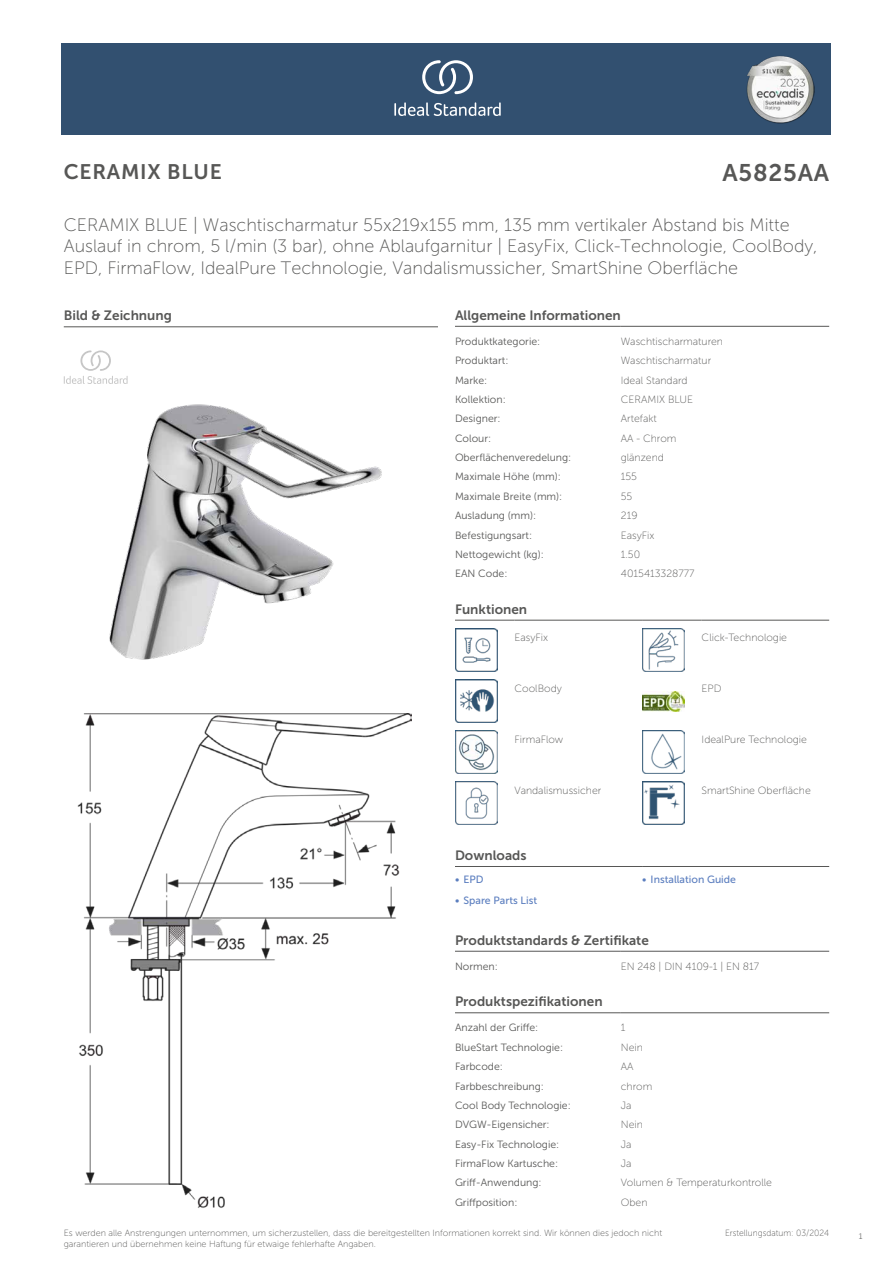
<style>
.page{position:relative;width:893px;height:1263px;background:#fff}
.page>*{position:absolute;margin:0;border:0;box-sizing:border-box;transform-origin:0 0}
.t1{font:24px "Museo Sans 700";letter-spacing:.035em;color:#575756}
.t2{font:21px "Museo Sans 700";letter-spacing:.035em;color:#575756}
.t3{font:18px/21.6px "Museo Sans 100";color:#575756}
.t4{font:13.5px "Museo Sans 700";color:#575756}
.t5{font:10.5px "Museo Sans 300";color:#575756}
.t6{font:10.5px "Museo Sans 100";color:#575756}
.t7{font:10.5px "Museo Sans 500";color:#5b7ebf}
.t8{font:9px/10.8px "Museo Sans 100";color:#575756}
.t9{font:9px "Museo Sans 100";color:#575756;scale:.95 1}
.t10{font:300 9px "Calibri";color:#575756;scale:.95 1}
</style>
<div class="page">
<div style="left:62px;top:43px;width:769px;height:91px;background:#325070"></div>
<hr style="left:455px;top:326px;width:166px;height:1px;background:#575756">
<hr style="left:621px;top:326px;width:208px;height:1px;background:#575756">
<hr style="left:455px;top:620px;width:59px;height:1px;background:#575756">
<hr style="left:514px;top:620px;width:128px;height:1px;background:#575756">
<hr style="left:642px;top:620px;width:60px;height:1px;background:#575756">
<hr style="left:702px;top:620px;width:127px;height:1px;background:#575756">
<img style="left:455px;top:629px;width:42px;height:42px">
<img style="left:642px;top:629px;width:43px;height:42px">
<img style="left:455px;top:680px;width:42px;height:42px">
<img style="left:642px;top:691px;width:43px;height:20px">
<img style="left:455px;top:731px;width:42px;height:42px">
<img style="left:642px;top:731px;width:43px;height:42px">
<img style="left:455px;top:782px;width:42px;height:42px">
<img style="left:642px;top:782px;width:43px;height:42px">
<hr style="left:455px;top:866px;width:187px;height:1px;background:#575756">
<hr style="left:642px;top:866px;width:187px;height:1px;background:#575756">
<hr style="left:455px;top:951px;width:166px;height:1px;background:#575756">
<hr style="left:621px;top:951px;width:208px;height:1px;background:#575756">
<hr style="left:455px;top:1012px;width:166px;height:1px;background:#575756">
<hr style="left:621px;top:1012px;width:208px;height:1px;background:#575756">
<img style="left:77px;top:714px;width:334px;height:494px">
<hr style="left:64px;top:327px;width:374px;height:1px;background:#575756">
<svg style="left:64px;top:350px;width:64px;height:34px"></svg>
<img style="left:109px;top:404px;width:273px;height:256px">
<svg style="left:394px;top:102px;width:107px;height:14px"></svg>
<svg style="left:422px;top:60px;width:51px;height:34px"></svg>
<img style="left:746px;top:56px;width:68px;height:67px">
<h2 class="t2" style="left:64px;top:160px;width:159px">CERAMIX BLUE</h2>
<h1 class="t1" style="left:722px;top:160px;width:108px">A5825AA</h1>
<p class="t3" style="left:64px;top:214px;width:755px">CERAMIX BLUE | Waschtischarmatur 55x219x155 mm, 135 mm vertikaler Abstand bis Mitte<br>Auslauf in chrom, 5 l/min (3 bar), ohne Ablaufgarnitur | EasyFix, Click-Technologie, CoolBody,<br>EPD, FirmaFlow, IdealPure Technologie, Vandalismussicher, SmartShine Oberfläche</p>
<p class="t4" style="left:64px;top:308px;width:110px">Bild &amp; Zeichnung</p>
<p class="t4" style="left:455px;top:308px;width:167px">Allgemeine Informationen</p>
<p class="t5" style="left:455px;top:336px;width:87px">Produktkategorie:</p>
<p class="t6" style="left:621px;top:336px;width:104px">Waschtischarmaturen</p>
<p class="t5" style="left:455px;top:355px;width:55px">Produktart:</p>
<p class="t6" style="left:621px;top:355px;width:92px">Waschtischarmatur</p>
<p class="t5" style="left:455px;top:374px;width:34px">Marke:</p>
<p class="t6" style="left:621px;top:374px;width:68px">Ideal Standard</p>
<p class="t5" style="left:455px;top:394px;width:52px">Kollektion:</p>
<p class="t6" style="left:621px;top:394px;width:74px">CERAMIX BLUE</p>
<p class="t5" style="left:455px;top:413px;width:47px">Designer:</p>
<p class="t6" style="left:621px;top:413px;width:37px">Artefakt</p>
<p class="t5" style="left:455px;top:432px;width:38px">Colour:</p>
<p class="t6" style="left:621px;top:433px;width:57px">AA - Chrom</p>
<p class="t5" style="left:455px;top:452px;width:118px">Oberflächenveredelung:</p>
<p class="t6" style="left:621px;top:452px;width:45px">glänzend</p>
<p class="t5" style="left:455px;top:471px;width:107px">Maximale Höhe (mm):</p>
<p class="t6" style="left:621px;top:471px;width:18px">155</p>
<p class="t5" style="left:455px;top:491px;width:109px">Maximale Breite (mm):</p>
<p class="t6" style="left:621px;top:491px;width:13px">55</p>
<p class="t5" style="left:455px;top:510px;width:83px">Ausladung (mm):</p>
<p class="t6" style="left:621px;top:510px;width:18px">219</p>
<p class="t5" style="left:455px;top:529px;width:79px">Befestigungsart:</p>
<p class="t6" style="left:621px;top:529px;width:35px">EasyFix</p>
<p class="t5" style="left:455px;top:549px;width:90px">Nettogewicht (kg):</p>
<p class="t6" style="left:621px;top:549px;width:21px">1.50</p>
<p class="t5" style="left:455px;top:568px;width:54px">EAN Code:</p>
<p class="t6" style="left:621px;top:568px;width:75px">4015413328777</p>
<p class="t4" style="left:455px;top:602px;width:74px">Funktionen</p>
<p class="t6" style="left:514px;top:632px;width:35px">EasyFix</p>
<p class="t6" style="left:702px;top:632px;width:87px">Click-Technologie</p>
<p class="t6" style="left:514px;top:683px;width:49px">CoolBody</p>
<p class="t6" style="left:702px;top:683px;width:21px">EPD</p>
<p class="t6" style="left:514px;top:734px;width:50px">FirmaFlow</p>
<p class="t6" style="left:702px;top:734px;width:107px">IdealPure Technologie</p>
<p class="t6" style="left:514px;top:785px;width:88px">Vandalismussicher</p>
<p class="t6" style="left:702px;top:785px;width:111px">SmartShine Oberfläche</p>
<p class="t4" style="left:455px;top:848px;width:73px">Downloads</p>
<p class="t7" style="left:455px;top:874px;width:30px">• EPD</p>
<p class="t7" style="left:642px;top:874px;width:95px">• Installation Guide</p>
<p class="t7" style="left:455px;top:895px;width:84px">• Spare Parts List</p>
<p class="t4" style="left:455px;top:933px;width:195px">Produktstandards &amp; Zertifikate</p>
<p class="t5" style="left:455px;top:961px;width:44px">Normen:</p>
<p class="t6" style="left:621px;top:961px;width:140px">EN 248 | DIN 4109-1 | EN 817</p>
<p class="t4" style="left:455px;top:994px;width:149px">Produktspezifikationen</p>
<p class="t5" style="left:455px;top:1022px;width:85px">Anzahl der Griffe:</p>
<p class="t6" style="left:621px;top:1022px;width:6px">1</p>
<p class="t5" style="left:455px;top:1041px;width:110px">BlueStart Technologie:</p>
<p class="t6" style="left:621px;top:1042px;width:24px">Nein</p>
<p class="t5" style="left:455px;top:1061px;width:49px">Farbcode:</p>
<p class="t6" style="left:621px;top:1061px;width:14px">AA</p>
<p class="t5" style="left:455px;top:1080px;width:90px">Farbbeschreibung:</p>
<p class="t6" style="left:621px;top:1080px;width:33px">chrom</p>
<p class="t5" style="left:455px;top:1099px;width:117px">Cool Body Technologie:</p>
<p class="t6" style="left:621px;top:1100px;width:12px">Ja</p>
<p class="t5" style="left:455px;top:1119px;width:96px">DVGW-Eigensicher:</p>
<p class="t6" style="left:621px;top:1119px;width:24px">Nein</p>
<p class="t5" style="left:455px;top:1138px;width:106px">Easy-Fix Technologie:</p>
<p class="t6" style="left:621px;top:1138px;width:12px">Ja</p>
<p class="t5" style="left:455px;top:1158px;width:105px">FirmaFlow Kartusche:</p>
<p class="t6" style="left:621px;top:1158px;width:12px">Ja</p>
<p class="t5" style="left:455px;top:1177px;width:88px">Griff-Anwendung:</p>
<p class="t6" style="left:621px;top:1177px;width:153px">Volumen &amp; Temperaturkontrolle</p>
<p class="t5" style="left:455px;top:1196px;width:64px">Griffposition:</p>
<p class="t6" style="left:621px;top:1196px;width:28px">Oben</p>
<p class="t8" style="left:64px;top:1227px;width:600px">Es werden alle Anstrengungen unternommen, um sicherzustellen, dass die bereitgestellten Informationen korrekt sind. Wir können dies jedoch nicht garantieren und übernehmen keine Haftung für etwaige fehlerhafte Angaben.</p>
<p class="t9" style="left:725px;top:1228px;width:111px">Erstellungsdatum: 03/2024</p>
<p class="t10" style="left:858px;top:1230px;width:6px">1</p>
</div>
